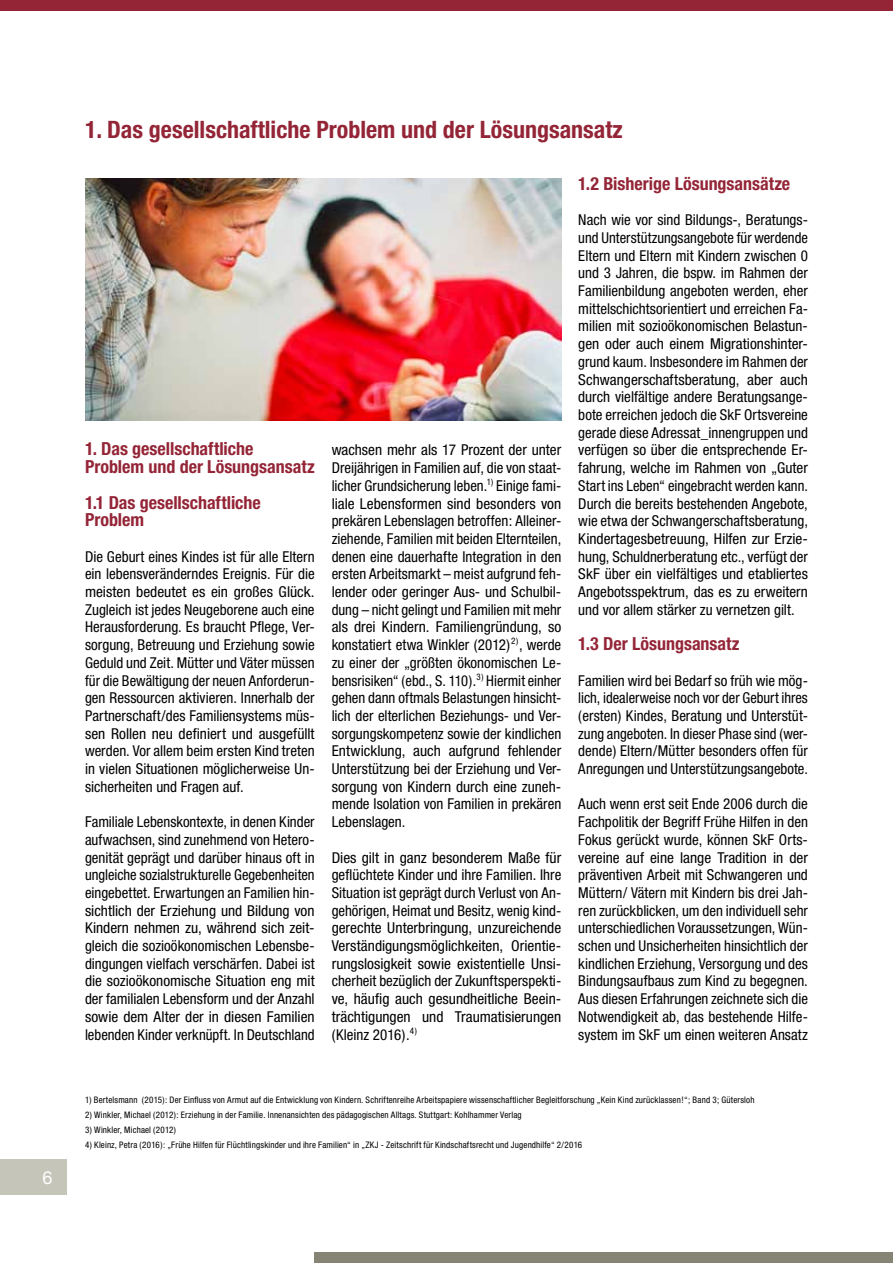
<style>
.page{position:relative;width:893px;height:1263px;background:#fff}
.page>*{position:absolute;margin:0;border:0;box-sizing:border-box;transform-origin:0 0}
.t1{font:700 condensed 24px "Helvetica Neue";color:#942537}
.t2{font:700 condensed 18px/17.7px "Helvetica Neue";color:#942537}
.t3{font:18px "Helvetica Neue";color:#fff}
.t4{font:condensed 15px/17.7px "Helvetica Neue";color:#000;text-align:justify}
.t5{font:condensed 9px "Helvetica Neue";letter-spacing:.015em;color:#000}
</style>
<div class="page">
<div style="left:0;top:0;width:893px;height:11px;background:#942537"></div>
<div style="left:0;top:1159px;width:66px;height:36px;background:#c6c5b9"></div>
<div style="left:315px;top:1252px;width:578px;height:11px;background:#868575"></div>
<img style="left:85px;top:178px;width:476px;height:242px">
<p class="t3" style="left:43px;top:1166px;width:12px">6</p>
<h1 class="t1" style="left:85px;top:115px;width:539px">1. Das gesellschaftliche Problem und der Lösungsansatz</h1>
<p class="t2" style="left:85px;top:440px;width:231px">1. Das gesellschaftliche<br>Problem und der Lösungsansatz</p>
<p class="t2" style="left:85px;top:493px;width:177px">1.1 Das gesellschaftliche<br>Problem</p>
<p class="t4" style="left:85px;top:547px;width:231px">Die Geburt eines Kindes ist für alle Eltern ein lebensveränderndes Ereignis. Für die meisten bedeutet es ein großes Glück.<br>Zugleich ist jedes Neugeborene auch eine Herausforderung. Es braucht Pflege, Ver&shy;sorgung, Betreuung und Erziehung sowie Geduld und Zeit. Mütter und Väter müssen für die Bewältigung der neuen Anforderun&shy;gen Ressourcen aktivieren. Innerhalb der Partnerschaft/des Familiensystems müs&shy;sen Rollen neu definiert und ausgefüllt werden. Vor allem beim ersten Kind treten in vielen Situationen möglicherweise Un&shy;sicherheiten und Fragen auf.</p>
<p class="t4" style="left:85px;top:813px;width:231px">Familiale Lebenskontexte, in denen Kinder aufwachsen, sind zunehmend von Hetero&shy;genität geprägt und darüber hinaus oft in ungleiche sozialstrukturelle Gegebenheiten eingebettet. Erwartungen an Familien hin&shy;sichtlich der Erziehung und Bildung von Kindern nehmen zu, während sich zeit&shy;gleich die sozioökonomischen Lebensbe&shy;dingungen vielfach verschärfen. Dabei ist die sozioökonomische Situation eng mit der familialen Lebensform und der Anzahl sowie dem Alter der in diesen Familien lebenden Kinder verknüpft. In Deutschland</p>
<p class="t4" style="left:332px;top:441px;width:231px">wachsen mehr als 17 Prozent der unter Dreijährigen in Familien auf, die von staat&shy;licher Grundsicherung leben.<sup>1)</sup> Einige fami&shy;liale Lebensformen sind besonders von prekären Lebenslagen betroffen: Alleiner&shy;ziehende, Familien mit beiden Elternteilen, denen eine dauerhafte Integration in den ersten Arbeitsmarkt – meist aufgrund feh&shy;lender oder geringer Aus- und Schulbil&shy;dung – nicht gelingt und Familien mit mehr als drei Kindern. Familiengründung, so konstatiert etwa Winkler (2012)<sup>2)</sup>, werde zu einer der „größten ökonomischen Le&shy;bensrisiken“ (ebd., S. 110).<sup>3)</sup> Hiermit einher gehen dann oftmals Belastungen hinsicht&shy;lich der elterlichen Beziehungs- und Ver&shy;sorgungskompetenz sowie der kindlichen Entwicklung, auch aufgrund fehlender Unterstützung bei der Erziehung und Ver&shy;sorgung von Kindern durch eine zuneh&shy;mende Isolation von Familien in prekären Lebenslagen.</p>
<p class="t4" style="left:332px;top:848px;width:231px">Dies gilt in ganz besonderem Maße für geflüchtete Kinder und ihre Familien. Ihre Situation ist geprägt durch Verlust von An&shy;gehörigen, Heimat und Besitz, wenig kind&shy;gerechte Unterbringung, unzureichende Verständigungsmöglichkeiten, Orientie&shy;rungslosigkeit sowie existentielle Unsi&shy;cherheit bezüglich der Zukunftsperspekti&shy;ve, häufig auch gesundheitliche Beein&shy;trächtigungen und Traumatisierungen (Kleinz 2016).<sup>4)</sup></p>
<p class="t2" style="left:578px;top:174px;width:213px">1.2 Bisherige Lösungsansätze</p>
<p class="t4" style="left:578px;top:211px;width:231px">Nach wie vor sind Bildungs-, Beratungs&shy;und Unterstützungsangebote für werdende Eltern und Eltern mit Kindern zwischen 0 und 3 Jahren, die bspw. im Rahmen der Familienbildung angeboten werden, eher mittelschichtsorientiert und erreichen Fa&shy;milien mit sozioökonomischen Belastun&shy;gen oder auch einem Migrationshinter&shy;grund kaum. Insbesondere im Rahmen der Schwangerschaftsberatung, aber auch durch vielfältige andere Beratungsange&shy;bote erreichen jedoch die SkF Ortsvereine gerade diese Adressat_innengruppen und verfügen so über die entsprechende Er&shy;fahrung, welche im Rahmen von „Guter Start ins Leben“ eingebracht werden kann.<br>Durch die bereits bestehenden Angebote, wie etwa der Schwangerschaftsberatung, Kindertagesbetreuung, Hilfen zur Erzie&shy;hung, Schuldnerberatung etc., verfügt der SkF über ein vielfältiges und etabliertes Angebotsspektrum, das es zu erweitern und vor allem stärker zu vernetzen gilt.</p>
<p class="t2" style="left:578px;top:635px;width:163px">1.3 Der Lösungsansatz</p>
<p class="t4" style="left:578px;top:671px;width:231px">Familien wird bei Bedarf so früh wie mög&shy;lich, idealerweise noch vor der Geburt ihres (ersten) Kindes, Beratung und Unterstüt&shy;zung angeboten. In dieser Phase sind (wer&shy;dende) Eltern/Mütter besonders offen für Anregungen und Unterstützungsangebote.</p>
<p class="t4" style="left:578px;top:795px;width:231px">Auch wenn erst seit Ende 2006 durch die Fachpolitik der Begriff Frühe Hilfen in den Fokus gerückt wurde, können SkF Orts&shy;vereine auf eine lange Tradition in der präventiven Arbeit mit Schwangeren und Müttern/ Vätern mit Kindern bis drei Jah&shy;ren zurückblicken, um den individuell sehr unterschiedlichen Voraussetzungen, Wün&shy;schen und Unsicherheiten hinsichtlich der kindlichen Erziehung, Versorgung und des Bindungsaufbaus zum Kind zu begegnen.<br>Aus diesen Erfahrungen zeichnete sich die Notwendigkeit ab, das bestehende Hilfe&shy;system im SkF um einen weiteren Ansatz</p>
<p class="t5" style="left:85px;top:1095px;width:671px">1) Bertelsmann (2015): Der Einfluss von Armut auf die Entwicklung von Kindern. Schriftenreihe Arbeitspapiere wissenschaftlicher Begleitforschung „Kein Kind zurücklassen!“; Band 3; Gütersloh</p>
<p class="t5" style="left:85px;top:1110px;width:438px">2) Winkler, Michael (2012): Erziehung in der Familie. Innenansichten des pädagogischen Alltags. Stuttgart: Kohlhammer Verlag</p>
<p class="t5" style="left:85px;top:1125px;width:93px">3) Winkler, Michael (2012)</p>
<p class="t5" style="left:85px;top:1140px;width:499px">4) Kleinz, Petra (2016): „Frühe Hilfen für Flüchtlingskinder und ihre Familien“ in „ZKJ - Zeitschrift für Kindschaftsrecht und Jugendhilfe“ 2/2016</p>
</div>
